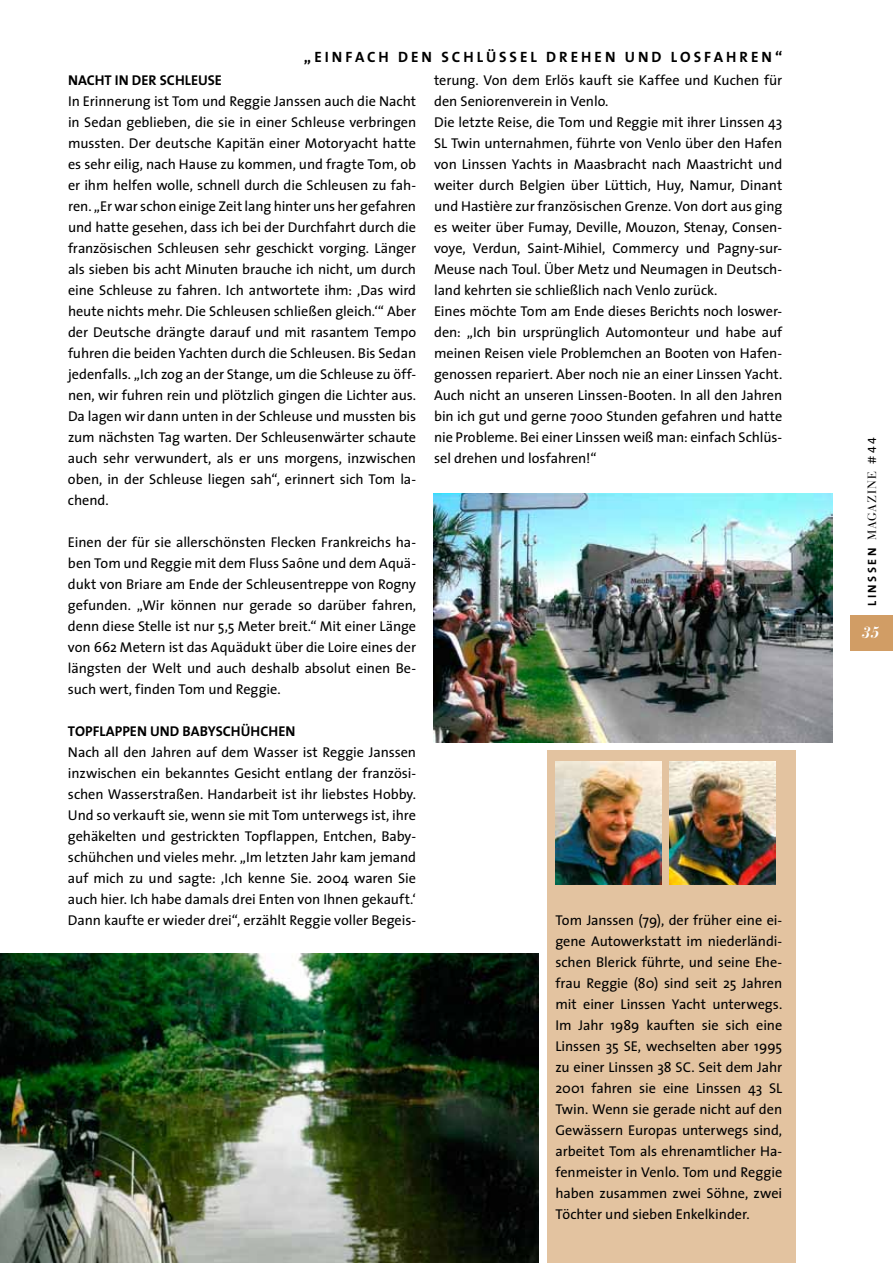
<style>
.page{position:relative;width:893px;height:1263px;background:#fff}
.page>*{position:absolute;margin:0;border:0;box-sizing:border-box;transform-origin:0 0}
.t1{font:italic 700 16.05px "Bauer Bodoni";color:#fff}
.t2{font:700 15px "The Sans";letter-spacing:.2em;color:#000}
.t3{font:14.25px/21px "The Sans";letter-spacing:-.005em;color:#000;text-align:justify}
.t4{font:700 14.25px "The Sans";letter-spacing:-.005em;color:#000}
.t5{font:12px "Bauer Bodoni";letter-spacing:.085em;color:#000}
.s1{font-family:"The Sans";font-weight:700}
.s2{font-family:"The Sans"}
.s3{font-family:"The Sans Expert"}
</style>
<div class="page">
<div style="left:547px;top:750px;width:248px;height:513px;background:#e3c3a0"></div>
<img style="left:556px;top:762px;width:105px;height:123px">
<img style="left:670px;top:762px;width:105px;height:123px">
<img style="left:0;top:954px;width:539px;height:309px">
<img style="left:434px;top:494px;width:398px;height:248px">
<div style="left:850px;top:615px;width:43px;height:36px;background:#d19d65"></div>
<p class="t2" style="left:304px;top:44px;width:21px">„EIN</p>
<p class="t2" style="left:345px;top:44px;width:33px">FACH</p>
<p class="t2" style="left:398px;top:44px;width:24px">DEN</p>
<p class="t2" style="left:441px;top:44px;width:12px">SCHL</p>
<p class="t2" style="left:486px;top:44px;width:24px">ÜSSEL</p>
<p class="t2" style="left:546px;top:44px;width:25px">DREHEN</p>
<p class="t2" style="left:625px;top:44px;width:57px">UN DLOS</p>
<p class="t2" style="left:704px;top:44px;width:34px">FAHREN</p>
<p class="t2" style="left:775px;top:44px;width:9px">“</p>
<p class="t4" style="left:68px;top:68px;width:101px">NACHT IN DER SCHLEUSE</p>
<p class="t3" style="left:68px;top:90px;width:350px">I n Erinnerung ist Tom und Reggie Janssen auch die Nacht in Sedan geblieben, die sie in einer Schleuse verbringen mussten. Der deutsche Kapitän einer Motoryacht hatte es sehr eilig, nach Hause zu kommen, und fragte Tom, ob er ihm helfen wolle, schnell durch die Schleusen zu fah&shy;ren. „Er war schon einige Zeit lang hinter uns her gefahren und hatte gesehen, dass ich bei der Durchfahrt durch die französischen Schleusen sehr geschickt vorging. Länger als sieben bis acht Minuten brauche ich nicht, um durch eine Schleuse zu fahren. Ich antwortete ihm: ,Das wird heute nichts mehr. Die Schleusen schließen gleich.‘“ Aber der Deutsche drängte darauf und mit rasantem Tempo fuhren die beiden Yachten durch die Schleusen. Bis Sedan jedenfalls. „Ich zog an der Stange, um die Schleuse zu öff&shy;nen, wir fuhren rein und plötzlich gingen die Lichter aus.<br>Da lagen wir dann unten in der Schleuse und mussten bis zum nächsten Tag warten. Der Schleusenwärter schaute auch sehr verwundert, als er uns morgens, inzwischen oben, in der Schleuse liegen sah“, erinnert sich Tom la&shy;chend.</p>
<p class="t3" style="left:68px;top:531px;width:350px">Einen der für sie allerschönsten Flecken Frankreichs ha&shy;ben Tom und Reggie mit dem Fluss Saône und dem Aquä&shy;dukt von Briare am Ende der Schleusentreppe von Rogny gefunden. „Wir können nur gerade so darüber fahren, denn diese Stelle ist nur 5,5 Meter breit.“ Mit einer Länge von 662 Metern ist das Aquädukt über die Loire eines der längsten der Welt und auch deshalb absolut einen Be&shy;such wert, finden Tom und Reggie.</p>
<p class="t4" style="left:68px;top:719px;width:193px">TOPFLAPPEN UN D BABYSCH ÜHCHEN</p>
<p class="t3" style="left:68px;top:741px;width:350px">Nach all den Jahren auf dem Wasser ist Reggie Janssen inzwischen ein bekanntes Gesicht entlang der französi&shy;schen Wasserstraßen. Handarbeit ist ihr liebstes Hobby.<br>Und so verkauft sie, wenn sie mit Tom unterwegs ist, ihre gehäkelten und gestrickten Topflappen, Entchen, Baby&shy;schühchen und vieles mehr. „I m letzten Jahr kam jemand auf mich zu und sagte: ‚Ich kenne Sie. 2004 waren Sie auch hier. Ich habe damals drei Enten von I hnen gekauft.‘ Dann kaufte er wieder drei“, erzählt Reggie voller Begeis-</p>
<p class="t3" style="left:434px;top:69px;width:350px;text-align:left">terung. Von dem Erlös kauft sie Kaffee und Kuchen für den Seniorenverein in Venlo.<br>Die letzte Reise, die Tom und Reggie mit ihrer Linssen 43<br>SL Twin unternahmen, führte von Venlo über den Hafen von Linssen Yachts in Maasbracht nach Maastricht und weiter durch Belgien über Lüttich, H uy, Namur, Dinant und Hastière zur französischen Grenze. Von dort aus ging es weiter über Fumay, Deville, Mouzon, Stenay, Consen&shy;voye, Verdun, Saint-Mihiel, Commercy und Pagny-sur-Meuse nach Toul. Über Metz und Neumagen in Deutsch&shy;land kehrten sie schließlich nach Venlo zurück.<br>Eines möchte Tom am Ende dieses Berichts noch loswer&shy;den: „Ich bin ursprünglich Automonteur und habe auf meinen Reisen viele Problemchen an Booten von Hafen&shy;genossen repariert. Aber noch nie an einer Linssen Yacht.<br>Auch nicht an unseren Linssen-Booten. I n all den Jahren bin ich gut und gerne 7000 Stunden gefahren und hatte nie Probleme. Bei einer Linssen weiß man: einfach Schlüs&shy;sel drehen und losfahren!“</p>
<p class="t3" style="left:555px;top:910px;width:228px">Tom Janssen (79), der früher eine ei&shy;gene Autowerkstatt im niederländi&shy;schen Blerick führte, und seine Ehe&shy;frau Reggie (80) sind seit 25 Jahren mit einer Linssen Yacht unterwegs.<br>I m Jahr 1989 kauften sie sich eine Linssen 35 SE, wechselten aber 1995 zu einer Linssen 38 SC. Seit dem Jahr 2001 fahren sie eine Linssen 43 SL Twin. Wenn sie gerade nicht auf den Gewässern Europas unterwegs sind, arbeitet Tom als ehrenamtlicher Ha&shy;fenmeister in Venlo. Tom und Reggie haben zusammen zwei Söhne, zwei Töchter und sieben Enkelkinder.</p>
<p class="t5" style="left:865px;top:606px;width:170px;rotate:-90deg"><span class="s1">linssen</span> magazine <span class="s2">#</span><span class="s3">44</span></p>
<p class="t1" style="left:862px;top:622px;width:19px">35</p>
</div>
